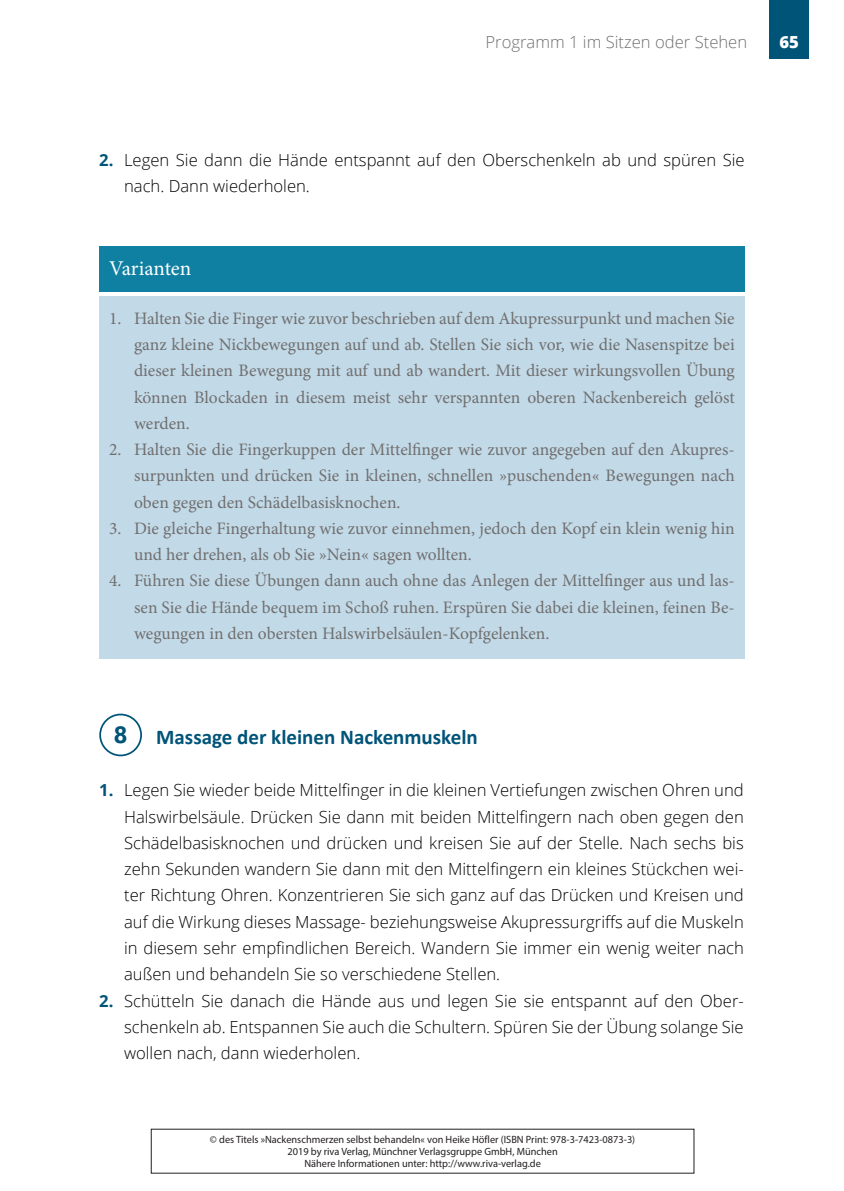
<style>
.page{position:relative;width:844px;height:1191px;background:#fff}
.page>*{position:absolute;margin:0;border:0;box-sizing:border-box;transform-origin:0 0}
.t1{font:700 24.5px "Rockwell";color:#005478}
.t2{font:700 21px "Calibri";color:#005478}
.t3{font:21px "Minion Pro";letter-spacing:-.005em;color:#fff}
.t4{font:17.5px/26.2px "Minion Pro";color:#706f6f;text-align:justify}
.t5{font:300 16.62px/26.2px "Open Sans";color:#000;text-align:justify}
.t6{font:300 16.62px "Open Sans";color:#706f6f}
.t7{font:800 16.62px "Open Sans";color:#fff}
.t8{font:10.5px/12.2px "Myriad Pro";color:#231f20;text-align:center}
.s1{font-weight:700;color:#005478}
</style>
<div class="page">
<div style="left:769px;top:0;width:39px;height:59px;background:#005478"></div>
<div style="left:99px;top:246px;width:645px;height:46px;background:#0f80a2"></div>
<div style="left:99px;top:296px;width:645px;height:152px;background:#c2d9e7"></div>
<div style="left:99px;top:427px;width:645px;height:100px;background:#c2d9e7"></div>
<div style="left:99px;top:506px;width:645px;height:74px;background:#c2d9e7"></div>
<div style="left:99px;top:559px;width:645px;height:99px;background:#c2d9e7"></div>
<div style="left:99px;top:713px;width:43px;height:43px;border:2px solid #005478;border-radius:50%"></div>
<p class="t6" style="left:485px;top:31px;width:263px">Programm 1 im Sitzen oder Stehen</p>
<p class="t7" style="left:779px;top:30px;width:21px">65</p>
<p class="t5" style="left:124px;top:147px;width:622px;text-indent:-25px"><span class="s1">2.</span> Legen Sie dann die Hände entspannt auf den Oberschenkeln ab und spüren Sie nach. Dann wiederholen.</p>
<p class="t3" style="left:109px;top:254px;width:84px">Varianten</p>
<p class="t4" style="left:134px;top:305px;width:602px;text-indent:-25px">1. Halten Sie die Finger wie zuvor beschrieben auf dem Akupressurpunkt und machen Sie ganz kleine Nickbewegungen auf und ab. Stellen Sie sich vor, wie die Nasenspitze bei dieser kleinen Bewegung mit auf und ab wandert. Mit dieser wirkungsvollen Übung können Blockaden in diesem meist sehr verspannten oberen Nackenbereich gelöst werden.</p>
<p class="t4" style="left:134px;top:436px;width:602px;text-indent:-25px">2. Halten Sie die Fingerkuppen der Mittelfinger wie zuvor angegeben auf den Akupres&shy;surpunkten und drücken Sie in kleinen, schnellen »puschenden« Bewegungen nach oben gegen den Schädelbasisknochen.</p>
<p class="t4" style="left:134px;top:515px;width:602px;text-indent:-25px">3. Die gleiche Fingerhaltung wie zuvor einnehmen, jedoch den Kopf ein klein wenig hin und her drehen, als ob Sie »Nein« sagen wollten.</p>
<p class="t4" style="left:134px;top:568px;width:602px;text-indent:-25px">4. Führen Sie diese Übungen dann auch ohne das Anlegen der Mittelfinger aus und las&shy;sen Sie die Hände bequem im Schoß ruhen. Erspüren Sie dabei die kleinen, feinen Be&shy;wegungen in den obersten Halswirbelsäulen-Kopfgelenken.</p>
<h1 class="t1" style="left:114px;top:720px;width:15px">8</h1>
<p class="t2" style="left:156px;top:724px;width:323px">Massage der kleinen Nackenmuskeln</p>
<p class="t5" style="left:124px;top:777px;width:621px;text-indent:-25px"><span class="s1">1.</span> Legen Sie wieder beide Mittelfinger in die kleinen Vertiefungen zwischen Ohren und Halswirbelsäule. Drücken Sie dann mit beiden Mittelfingern nach oben gegen den Schädelbasisknochen und drücken und kreisen Sie auf der Stelle. Nach sechs bis zehn Sekunden wandern Sie dann mit den Mittelfingern ein kleines Stückchen wei&shy;ter Richtung Ohren. Konzentrieren Sie sich ganz auf das Drücken und Kreisen und auf die Wirkung dieses Massage- beziehungsweise Akupressurgriffs auf die Muskeln in diesem sehr empfindlichen Bereich. Wandern Sie immer ein wenig weiter nach außen und behandeln Sie so verschiedene Stellen.</p>
<p class="t5" style="left:124px;top:987px;width:621px;text-indent:-25px"><span class="s1">2.</span> Schütteln Sie danach die Hände aus und legen Sie sie entspannt auf den Ober&shy;schenkeln ab. Entspannen Sie auch die Schultern. Spüren Sie der Übung solange Sie wollen nach, dann wiederholen.</p>
<p class="t8" style="left:210px;top:1133px;width:426px">© des Titels »Nackenschmerzen selbst behandeln« von Heike Höfler (ISBN Print: 978-3-7423-0873-3)<br>2019 by riva Verlag, Münchner Verlagsgruppe GmbH, München<br>Nähere Informationen unter: http://www.riva-verlag.de</p>
</div>
